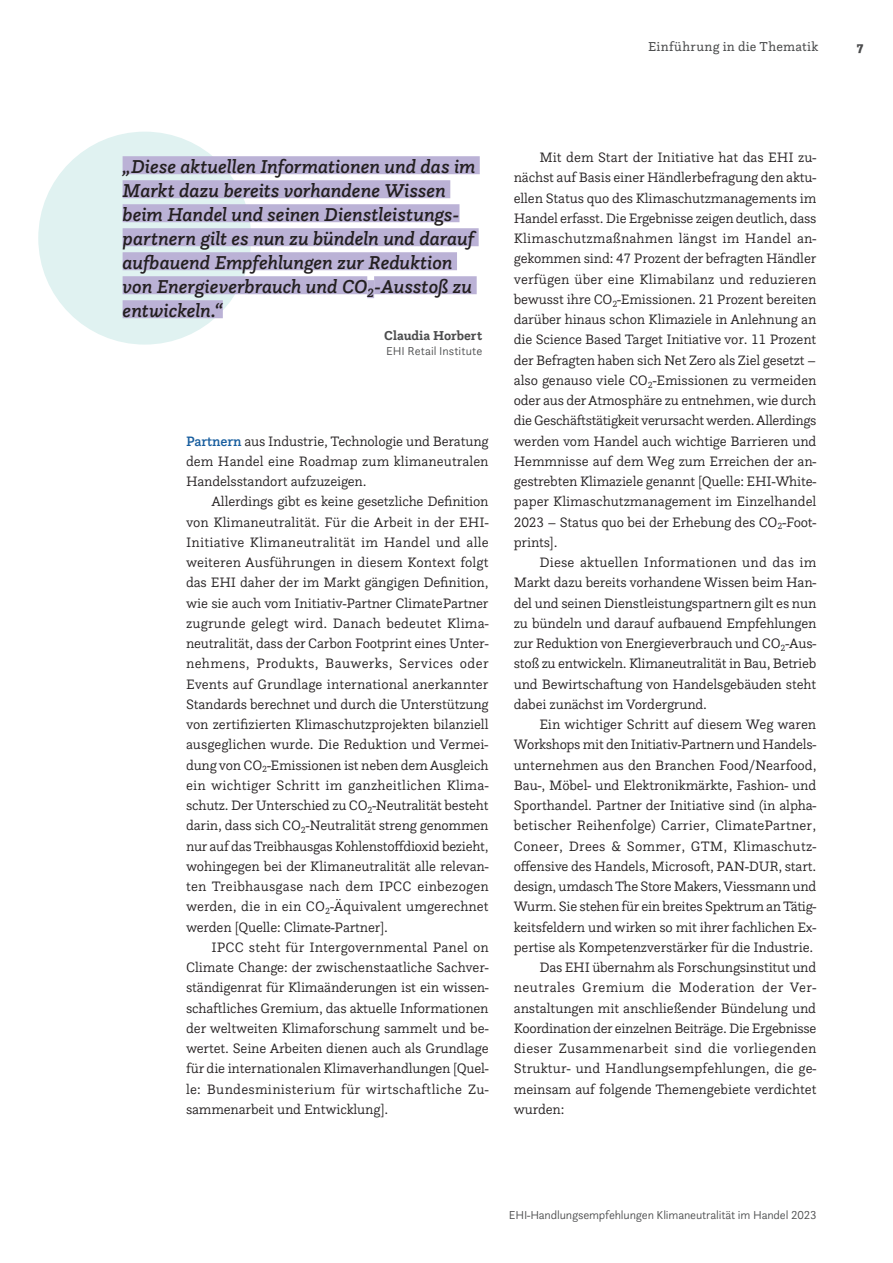
<style>
.page{position:relative;width:893px;height:1263px;background:#fff}
.page>*{position:absolute;margin:0;border:0;box-sizing:border-box;transform-origin:0 0}
.Zitat_klein_hinterle{font:italic 500 19.5px/24px "Questa Slab";letter-spacing:-.005em;color:#231f20}
.Fliesstext_eingerück{font:300 14.25px/20.2px "Questa Slab";letter-spacing:-.01em;color:#231f20;text-align:justify}
.t1{font:13.5px "Questa Slab";letter-spacing:.02em;color:#4b4c4d}
.Zitat_Name_Autor_rec{font:700 13.5px "Questa Slab";color:#4b4c4d}
.t2{font:900 13.5px "Questa Slab";color:#4b4c4d}
.Zitat_Autor_Funktion{font:300 12px "Questa Sans";letter-spacing:-.01em;color:#4b4c4d}
.s1{font-weight:500;color:#175d9e}
</style>
<div class="page">
<div style="left:38px;top:132px;width:213px;height:213px;background:#e0f2f1;border-radius:50%"></div>
<div style="left:123px;top:156px;width:357px;height:18px;background:#bbb2d6"></div>
<div style="left:123px;top:180px;width:327px;height:18px;background:#bbb2d6"></div>
<div style="left:123px;top:204px;width:336px;height:18px;background:#bbb2d6"></div>
<div style="left:123px;top:228px;width:356px;height:18px;background:#bbb2d6"></div>
<div style="left:123px;top:252px;width:334px;height:18px;background:#bbb2d6"></div>
<div style="left:123px;top:276px;width:244px;height:18px;background:#bbb2d6"></div>
<div style="left:367px;top:280px;width:7px;height:18px;background:#bbb2d6"></div>
<div style="left:374px;top:276px;width:103px;height:18px;background:#bbb2d6"></div>
<div style="left:123px;top:300px;width:100px;height:18px;background:#bbb2d6"></div>
<p class="t1" style="left:648px;top:38px;width:172px">Einführung in die Thematik</p>
<p class="t2" style="left:857px;top:37px;width:8px">7</p>
<p class="Zitat_klein_hinterle" style="left:123px;top:154px;width:354px">„Diese aktuellen Informationen und das im Markt dazu bereits vorhandene Wissen beim Handel und seinen Dienstleistungs&shy;partnern gilt es nun zu bündeln und darauf aufbauend Empfehlungen zur Reduktion von Energieverbrauch und CO<sub>2</sub>-Ausstoß zu entwickeln.“</p>
<p class="Zitat_Name_Autor_rec" style="left:384px;top:327px;width:100px">Claudia Horbert</p>
<p class="Zitat_Autor_Funktion" style="left:386px;top:344px;width:98px">EHI Retail Institute</p>
<p class="Fliesstext_eingerück" style="left:186px;top:430px;width:304px"><span class="s1">Partnern</span> aus Industrie, Technologie und Beratung dem Handel eine Roadmap zum klimaneutralen Handelsstandort aufzuzeigen.</p>
<p class="Fliesstext_eingerück" style="left:186px;top:491px;width:304px;text-align:left;text-indent:26px">Allerdings gibt es keine gesetzliche Definition von Klimaneutralität. Für die Arbeit in der EHI-- Initiative Klimaneutralität im Handel und alle weiteren Ausführungen in diesem Kontext folgt das EHI daher der im Markt gängigen Definition, wie sie auch vom Initiativ-Partner ClimatePartner zugrunde gelegt wird. Danach bedeutet Klima&shy;neutralität, dass der Carbon Footprint eines Unter&shy;nehmens, Produkts, Bauwerks, Services oder Events auf Grundlage international anerkannter Standards berechnet und durch die Unterstützung von zertifizierten Klimaschutzprojekten bilanziell ausgeglichen wurde. Die Reduktion und Vermei&shy;dung von CO<sub>2</sub>-Emissionen ist neben dem Ausgleich ein wichtiger Schritt im ganzheitlichen Klima&shy;schutz. Der Unterschied zu CO<sub>2</sub>-Neutralität besteht darin, dass sich CO<sub>2</sub>-Neutralität streng genommen nur auf das Treibhausgas Kohlenstoffdioxid bezieht, wohingegen bei der Klimaneutralität alle relevan&shy;ten Treibhausgase nach dem IPCC einbezogen werden, die in ein CO<sub>2</sub>-Äquivalent umgerechnet werden [Quelle: Climate-Partner].</p>
<p class="Fliesstext_eingerück" style="left:186px;top:936px;width:304px;text-indent:26px">IPCC steht für Intergovernmental Panel on Climate Change: der zwischenstaatliche Sachver&shy;ständigenrat für Klimaänderungen ist ein wissen&shy;schaftliches Gremium, das aktuelle Informationen der weltweiten Klimaforschung sammelt und be&shy;wertet. Seine Arbeiten dienen auch als Grundlage für die internationalen Klimaverhandlungen [Quel&shy;le: Bundesministerium für wirtschaftliche Zu&shy;sammenarbeit und Entwicklung].</p>
<p class="Fliesstext_eingerück" style="left:514px;top:147px;width:304px;text-indent:26px">Mit dem Start der Initiative hat das EHI zu&shy;nächst auf Basis einer Händlerbefragung den aktu&shy;ellen Status quo des Klimaschutzmanagements im Handel erfasst. Die Ergebnisse zeigen deutlich, dass Klimaschutzmaßnahmen längst im Handel an&shy;gekommen sind: 47 Prozent der befragten Händler verfügen über eine Klimabilanz und reduzieren bewusst ihre CO<sub>2</sub>-Emissionen. 21 Prozent bereiten darüber hinaus schon Klimaziele in Anlehnung an die Science Based Target Initiative vor. 11 Prozent der Befragten haben sich Net Zero als Ziel gesetzt – also genauso viele CO<sub>2</sub>-Emissionen zu vermeiden oder aus der Atmosphäre zu entnehmen, wie durch die Geschäftstätigkeit verursacht werden. Allerdings werden vom Handel auch wichtige Barrieren und Hemmnisse auf dem Weg zum Erreichen der an&shy;gestrebten Klimaziele genannt [Quelle: EHI-White&shy;paper Klimaschutzmanagement im Einzelhandel 2023 – Status quo bei der Erhebung des CO<sub>2</sub>-Foot&shy;prints].</p>
<p class="Fliesstext_eingerück" style="left:514px;top:552px;width:304px;text-indent:26px">Diese aktuellen Informationen und das im Markt dazu bereits vorhandene Wissen beim Han&shy;del und seinen Dienstleistungspartnern gilt es nun zu bündeln und darauf aufbauend Empfehlungen zur Reduktion von Energieverbrauch und CO<sub>2</sub>-Aus&shy;stoß zu entwickeln. Klimaneutralität in Bau, Betrieb und Bewirtschaftung von Handelsgebäuden steht dabei zunächst im Vordergrund.</p>
<p class="Fliesstext_eingerück" style="left:514px;top:714px;width:304px;text-indent:26px">Ein wichtiger Schritt auf diesem Weg waren Workshops mit den Initiativ-Partnern und Handels&shy;unternehmen aus den Branchen Food/Nearfood, Bau-, Möbel- und Elektronikmärkte, Fashion- und Sporthandel. Partner der Initiative sind (in alpha&shy;betischer Reihenfolge) Carrier, ClimatePartner, Coneer, Drees &amp; Sommer, GTM, Klimaschutz&shy;offensive des Handels, Microsoft, PAN-DUR, start. design, umdasch The Store Makers, Viessmann und Wurm. Sie stehen für ein breites Spektrum an Tätig&shy;keitsfeldern und wirken so mit ihrer fachlichen Ex&shy;pertise als Kompetenzverstärker für die Industrie.</p>
<p class="Fliesstext_eingerück" style="left:514px;top:957px;width:304px;text-indent:26px">Das EHI übernahm als Forschungsinstitut und neutrales Gremium die Moderation der Ver&shy;anstaltungen mit anschließender Bündelung und Koordination der einzelnen Beiträge. Die Ergebnisse dieser Zusammenarbeit sind die vorliegenden Struktur- und Handlungsempfehlungen, die ge&shy;meinsam auf folgende Themengebiete verdichtet wurden:</p>
<p class="Zitat_Autor_Funktion" style="left:509px;top:1207px;width:309px">EHI-Handlungsempfehlungen Klimaneutralität im Handel 2023</p>
</div>
